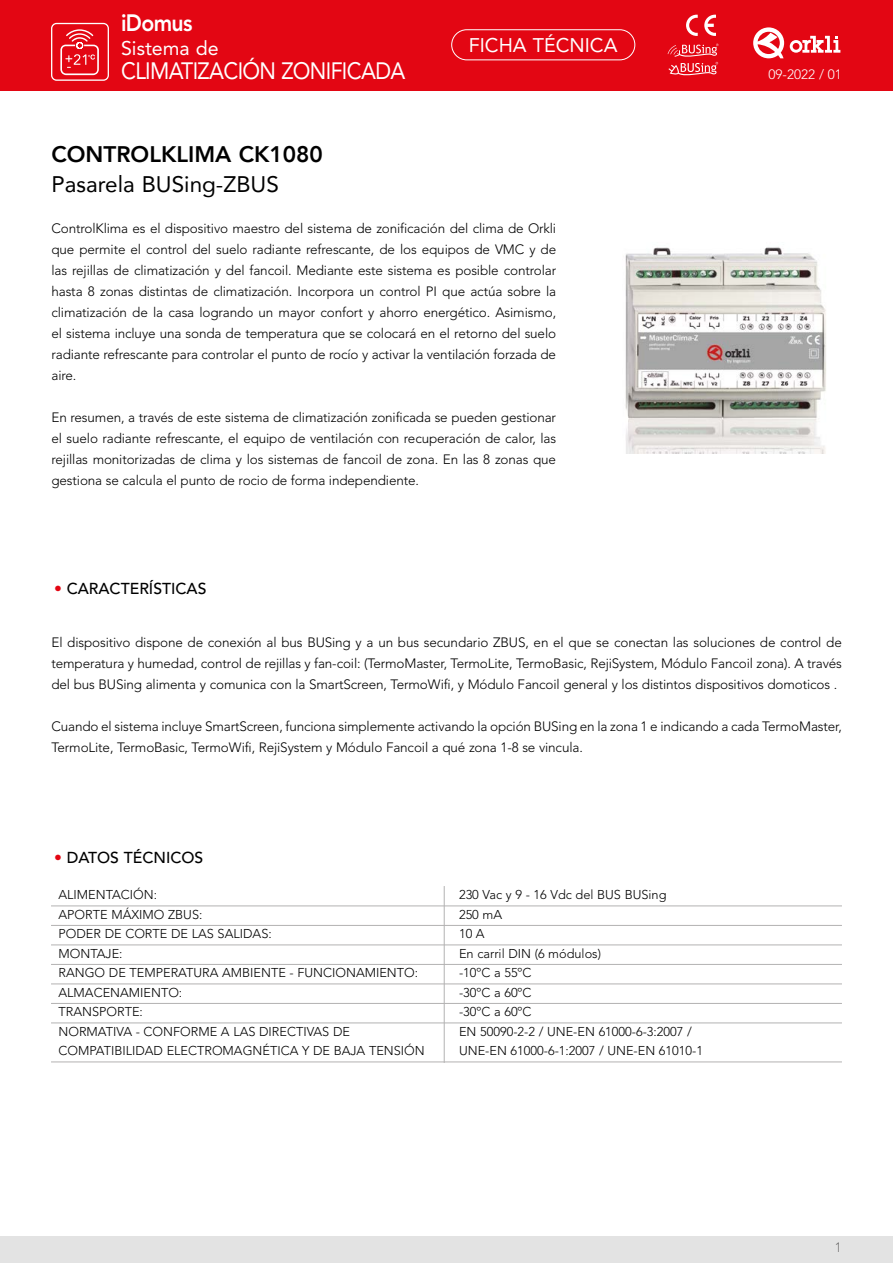
<style>
.page{position:relative;width:893px;height:1263px;background:#fff}
.page>*{position:absolute;margin:0;border:0;box-sizing:border-box;transform-origin:0 0}
.t1{font:23.55px "Avenir LT Std";letter-spacing:-.03em;color:#fff;scale:.9 1}
.t2{font:800 23.55px "Avenir LT Std";letter-spacing:-.03em;color:#fff;scale:.9 1}
.t3{font:22.5px "Avenir";color:#000}
.t4{font:800 22.5px "Avenir";color:#000}
.t5{font:19.65px "Avenir LT Std";color:#fff}
.t6{font:500 15.75px "Avenir LT Std";color:#000}
.t7{font:300 13.5px/21px "Avenir LT Std";letter-spacing:-.01em;color:#000;text-align:justify}
.t8{font:300 13.5px "Avenir LT Std";color:#fff}
.t9{font:300 13.5px "Avenir LT Std";color:#706f6f}
.t10{font:300 12.75px "Avenir LT Std";color:#000}
.s1{color:#e30613}
</style>
<div class="page">
<div style="left:0;top:0;width:893px;height:90px;background:#e30613"></div>
<div style="left:0;top:1237px;width:893px;height:26px;background:#e3e3e3"></div>
<svg style="left:753px;top:27px;width:31px;height:31px"></svg>
<svg style="left:790px;top:36px;width:50px;height:17px"></svg>
<div style="left:451px;top:30px;width:184px;height:30px;border:1px solid #fff;border-radius:15px"></div>
<hr style="left:51px;top:906px;width:791px;height:1px;background:#b3b2b2">
<hr style="left:51px;top:925px;width:791px;height:1px;background:#b3b2b2">
<hr style="left:51px;top:945px;width:791px;height:1px;background:#b3b2b2">
<hr style="left:51px;top:964px;width:791px;height:1px;background:#b3b2b2">
<hr style="left:51px;top:984px;width:791px;height:1px;background:#b3b2b2">
<hr style="left:51px;top:1003px;width:791px;height:1px;background:#b3b2b2">
<hr style="left:51px;top:1023px;width:791px;height:1px;background:#b3b2b2">
<hr style="left:51px;top:1062px;width:791px;height:1px;background:#b3b2b2">
<hr style="left:444px;top:886px;width:1px;height:177px;background:#b3b2b2">
<svg style="left:51px;top:23px;width:58px;height:58px"></svg>
<img style="left:625px;top:247px;width:201px;height:207px">
<svg style="left:686px;top:15px;width:30px;height:21px"></svg>
<svg style="left:668px;top:44px;width:50px;height:32px"></svg>
<h1 class="t2" style="left:121px;top:9px;width:81px">iDomus</h1>
<h3 class="t5" style="left:121px;top:37px;width:99px">Sistema de</h3>
<h1 class="t1" style="left:121px;top:57px;width:317px">CLIMATIZACIÓN ZONIFICADA</h1>
<h3 class="t5" style="left:469px;top:33px;width:150px">FICHA TÉCNICA</h3>
<h2 class="t4" style="left:51px;top:136px;width:273px">CONTROLKLIMA CK1080</h2>
<h2 class="t3" style="left:51px;top:166px;width:229px">Pasarela BUSing-ZBUS</h2>
<p class="t7" style="left:51px;top:217px;width:506px">ControlKlima es el dispositivo maestro del sistema de zonificación del clima de Orkli que permite el control del suelo radiante refrescante, de los equipos de VMC y de las rejillas de climatización y del fancoil. Mediante este sistema es posible controlar hasta 8 zonas distintas de climatización. Incorpora un control PI que actúa sobre la climatización de la casa logrando un mayor confort y ahorro energético. Asimismo, el sistema incluye una sonda de temperatura que se colocará en el retorno del suelo radiante refrescante para controlar el punto de rocío y activar la ventilación forzada de aire.</p>
<p class="t7" style="left:51px;top:407px;width:506px">En resumen, a través de este sistema de climatización zonificada se pueden gestionar el suelo radiante refrescante, el equipo de ventilación con recuperación de calor, las rejillas monitorizadas de clima y los sistemas de fancoil de zona. En las 8 zonas que gestiona se calcula el punto de rocio de forma independiente.</p>
<p class="t6" style="left:54px;top:579px;width:154px"><span class="s1">•</span> CARACTERÍSTICAS</p>
<p class="t8" style="left:769px;top:67px;width:75px">09-2022 / 01</p>
<p class="t7" style="left:51px;top:632px;width:792px">El dispositivo dispone de conexión al bus BUSing y a un bus secundario ZBUS, en el que se conectan las soluciones de control de temperatura y humedad, control de rejillas y fan-coil: (TermoMaster, TermoLite, TermoBasic, RejiSystem, Módulo Fancoil zona). A través del bus BUSing alimenta y comunica con la SmartScreen, TermoWifi, y Módulo Fancoil general y los distintos dispositivos domoticos .</p>
<p class="t7" style="left:51px;top:716px;width:792px">Cuando el sistema incluye SmartScreen, funciona simplemente activando la opción BUSing en la zona 1 e indicando a cada TermoMaster,<br>TermoLite, TermoBasic, TermoWifi, RejiSystem y Módulo Fancoil a qué zona 1-8 se vincula.</p>
<p class="t6" style="left:54px;top:849px;width:151px"><span class="s1">•</span> DATOS TÉCNICOS</p>
<p class="t10" style="left:59px;top:887px;width:100px">ALIMENTACIÓN:</p>
<p class="t10" style="left:459px;top:887px;width:209px">230 Vac y 9 - 16 Vdc del BUS BUSing</p>
<p class="t10" style="left:59px;top:907px;width:145px">APORTE MÁXIMO ZBUS:</p>
<p class="t10" style="left:459px;top:907px;width:45px">250 mA</p>
<p class="t10" style="left:59px;top:926px;width:215px">PODER DE CORTE DE LAS SALIDAS:</p>
<p class="t10" style="left:459px;top:926px;width:27px">10 A</p>
<p class="t10" style="left:59px;top:946px;width:66px">MONTAJE:</p>
<p class="t10" style="left:459px;top:946px;width:143px">En carril DIN (6 módulos)</p>
<p class="t10" style="left:59px;top:965px;width:361px">RANGO DE TEMPERATURA AMBIENTE - FUNCIONAMIENTO:</p>
<p class="t10" style="left:459px;top:965px;width:74px">-10ºC a 55ºC</p>
<p class="t10" style="left:59px;top:985px;width:125px">ALMACENAMIENTO:</p>
<p class="t10" style="left:459px;top:985px;width:74px">-30ºC a 60ºC</p>
<p class="t10" style="left:59px;top:1004px;width:86px">TRANSPORTE:</p>
<p class="t10" style="left:459px;top:1004px;width:74px">-30ºC a 60ºC</p>
<p class="t10" style="left:59px;top:1024px;width:293px">NORMATIVA - CONFORME A LAS DIRECTIVAS DE</p>
<p class="t10" style="left:459px;top:1024px;width:234px">EN 50090-2-2 / UNE-EN 61000-6-3:2007 /</p>
<p class="t10" style="left:59px;top:1043px;width:368px">COMPATIBILIDAD ELECTROMAGNÉTICA Y DE BAJA TENSIÓN</p>
<p class="t10" style="left:459px;top:1043px;width:245px">UNE-EN 61000-6-1:2007 / UNE-EN 61010-1</p>
<p class="t9" style="left:835px;top:1240px;width:9px">1</p>
</div>
